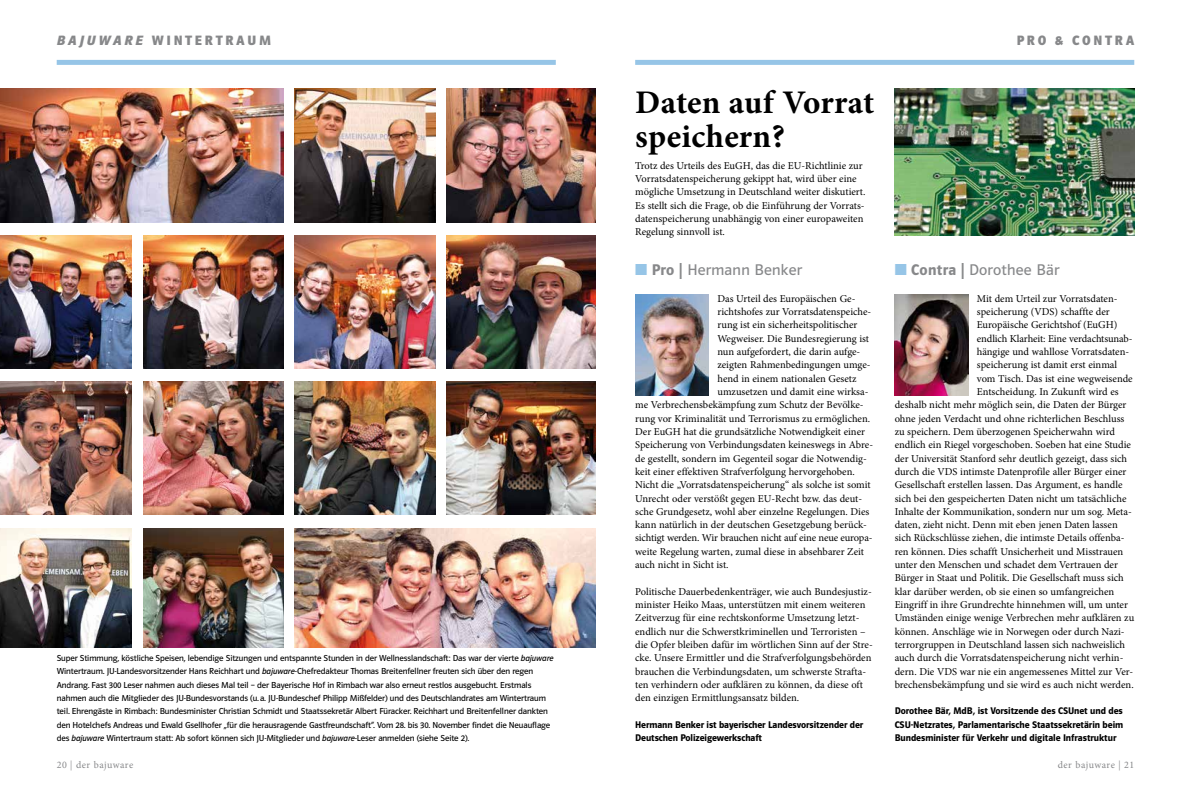
<style>
.page{position:relative;width:1191px;height:794px;background:#fff}
.page>*{position:absolute;margin:0;border:0;box-sizing:border-box;transform-origin:0 0}
.t1{font:700 33px/34px "Minion Pro";letter-spacing:.005em;color:#000}
.t2{font:16px "Polo 22 Buch";letter-spacing:.015em;color:#87888a}
.t3{font:700 14px "Polo 22";color:#87888a}
.t4{font:10.5px/13.3px "Minion Pro";color:#000}
.t5{font:600 10px/13.3px "Polo 22";letter-spacing:-.01em;color:#000}
.t6{font:10px "Minion Pro";letter-spacing:.045em;color:#87888a}
.t7{font:9px/13.3px "Polo 22 Buch";letter-spacing:-.01em;color:#000}
.s1{font-style:italic}
.s2{font-family:"Polo 22 Buch Kursiv"}
.s3{color:#96c5e7}
.s4{font-family:"Polo 22";font-weight:600}
.s5{font-family:"Univers";font-weight:700;font-stretch:condensed}
.s6{font-family:"Univers";font-weight:300;font-stretch:condensed}
</style>
<div class="page">
<div style="left:635px;top:60px;width:499px;height:5px;background:#96c5e7"></div>
<div style="left:57px;top:60px;width:499px;height:5px;background:#96c5e7"></div>
<img style="left:894px;top:89px;width:240px;height:146px">
<img style="left:894px;top:294px;width:74px;height:101px">
<img style="left:635px;top:294px;width:74px;height:101px">
<img style="left:0;top:89px;width:283px;height:133px">
<img style="left:0;top:235px;width:132px;height:133px">
<img style="left:0;top:382px;width:132px;height:133px">
<img style="left:0;top:528px;width:132px;height:120px">
<img style="left:143px;top:235px;width:140px;height:133px">
<img style="left:143px;top:382px;width:140px;height:133px">
<img style="left:143px;top:528px;width:140px;height:120px">
<img style="left:295px;top:89px;width:140px;height:133px">
<img style="left:295px;top:235px;width:140px;height:133px">
<img style="left:295px;top:382px;width:140px;height:133px">
<img style="left:295px;top:528px;width:300px;height:120px">
<img style="left:446px;top:89px;width:149px;height:133px">
<img style="left:446px;top:235px;width:149px;height:133px">
<img style="left:446px;top:382px;width:149px;height:133px">
<h3 class="t3" style="left:57px;top:32px;width:107px"><span class="s1">BAJUWARE</span> WINTERTRAUM</h3>
<h3 class="t3" style="left:1016px;top:32px;width:11px">PRO</h3>
<h3 class="t3" style="left:1055px;top:32px;width:29px">&amp; CONTRA</h3>
<p class="t7" style="left:57px;top:651px;width:498px">Super Stimmung, köstliche Speisen, lebendige Sitzungen und entspannte Stunden in der Wellnesslandschaft: Das war der vierte <span class="s2">bajuware </span>Wintertraum. JU-Landesvorsitzender Hans Reichhart und <span class="s2">bajuware</span>-Chefredakteur Thomas Breitenfellner freuten sich über den regen Andrang. Fast 300 Leser nahmen auch dieses Mal teil – der Bayerische Hof in Rimbach war also erneut restlos ausgebucht. Erstmals nahmen auch die Mitglieder des JU-Bundesvorstands (u.a. JU-Bundeschef Philipp Mißfelder) und des Deutschlandrates am Wintertraum teil. Ehrengäste in Rimbach: Bundesminister Christian Schmidt und Staatssekretär Albert Füracker. Reichhart und Breitenfellner dankten den Hotelchefs Andreas und Ewald Gsellhofer „für die herausragende Gastfreundschaft“. Vom 28. bis 30. November findet die Neuauflage des <span class="s2">bajuware</span> Wintertraum statt: Ab sofort können sich JU-Mitglieder und <span class="s2">bajuware</span>-Leser anmelden (siehe Seite 2).</p>
<h1 class="t1" style="left:635px;top:85px;width:241px">Daten auf Vorrat speichern?</h1>
<p class="t4" style="left:635px;top:159px;width:232px">Trotz des Urteils des EuGH, das die EU-Richtlinie zur Vorratsdatenspeicherung gekippt hat, wird über eine mögliche Umsetzung in Deutschland weiter diskutiert.<br>Es stellt sich die Frage, ob die Einführung der Vorrats&shy;datenspeicherung unabhängig von einer europaweiten Regelung sinnvoll ist.</p>
<h2 class="t2" style="left:635px;top:261px;width:168px"><span class="s3">■</span> <span class="s4">Pro</span> <span class="s5">|</span> Hermann Benker</h2>
<p class="t4" style="left:717px;top:292px;width:140px">Das Urteil des Europäischen Ge-</p>
<p class="t4" style="left:717px;top:305px;width:155px">richtshofes zur Vorratsdatenspeiche-</p>
<p class="t4" style="left:717px;top:318px;width:141px">rung ist ein sicherheitspolitischer</p>
<p class="t4" style="left:717px;top:332px;width:153px">Wegweiser. Die Bundesregierung ist</p>
<p class="t4" style="left:717px;top:345px;width:144px">nun aufgefordert, die darin aufge-</p>
<p class="t4" style="left:717px;top:358px;width:155px">zeigten Rahmenbedingungen umge-</p>
<p class="t4" style="left:717px;top:372px;width:141px">hend in einem nationalen Gesetz</p>
<p class="t4" style="left:717px;top:385px;width:153px">umzusetzen und damit eine wirksa-</p>
<p class="t4" style="left:635px;top:398px;width:230px">me Verbrechensbekämpfung zum Schutz der Bevölke-</p>
<p class="t4" style="left:635px;top:412px;width:236px">rung vor Kriminalität und Terrorismus zu ermöglichen.</p>
<p class="t4" style="left:635px;top:425px;width:231px">Der EuGH hat die grundsätzliche Notwendigkeit einer</p>
<p class="t4" style="left:635px;top:438px;width:239px">Speicherung von Verbindungsdaten keineswegs in Abre-</p>
<p class="t4" style="left:635px;top:451px;width:233px">de gestellt, sondern im Gegenteil sogar die Notwendig-</p>
<p class="t4" style="left:635px;top:465px;width:221px">keit einer effektiven Strafverfolgung hervorgehoben.</p>
<p class="t4" style="left:635px;top:478px;width:237px">Nicht die „Vorratsdatenspeicherung“ als solche ist somit</p>
<p class="t4" style="left:635px;top:491px;width:228px">Unrecht oder verstößt gegen EU-Recht bzw. das deut-</p>
<p class="t4" style="left:635px;top:505px;width:236px">sche Grundgesetz, wohl aber einzelne Regelungen. Dies</p>
<p class="t4" style="left:635px;top:518px;width:233px">kann natürlich in der deutschen Gesetzgebung berück-</p>
<p class="t4" style="left:635px;top:531px;width:238px">sichtigt werden. Wir brauchen nicht auf eine neue europa-</p>
<p class="t4" style="left:635px;top:545px;width:230px">weite Regelung warten, zumal diese in absehbarer Zeit</p>
<p class="t4" style="left:635px;top:558px;width:95px">auch nicht in Sicht ist.</p>
<p class="t4" style="left:635px;top:584px;width:239px">Politische Dauerbedenkenträger, wie auch Bundesjustiz&shy;minister Heiko Maas, unterstützen mit einem weiteren Zeitverzug für eine rechtskonforme Umsetzung letzt&shy;endlich nur die Schwerstkriminellen und Terroristen – die Opfer bleiben dafür im wörtlichen Sinn auf der Stre&shy;cke. Unsere Ermittler und die Strafverfolgungsbehörden brauchen die Verbindungsdaten, um schwerste Strafta&shy;ten verhindern oder aufklären zu können, da diese oft den einzigen Ermittlungsansatz bilden.</p>
<p class="t5" style="left:635px;top:717px;width:230px">Hermann Benker ist bayerischer Landesvorsitzender der<br>Deutschen Polizeigewerkschaft</p>
<h2 class="t2" style="left:894px;top:261px;width:166px"><span class="s3">■</span> <span class="s4">Contra</span> <span class="s5">|</span> Dorothee Bär</h2>
<p class="t4" style="left:977px;top:292px;width:141px">Mit dem Urteil zur Vorratsdaten-</p>
<p class="t4" style="left:977px;top:305px;width:134px">speicherung (VDS) schaffte der</p>
<p class="t4" style="left:977px;top:318px;width:142px">Europäische Gerichtshof (EuGH)</p>
<p class="t4" style="left:977px;top:332px;width:157px">endlich Klarheit: Eine verdachtsunab-</p>
<p class="t4" style="left:977px;top:345px;width:154px">hängige und wahllose Vorratsdaten-</p>
<p class="t4" style="left:977px;top:358px;width:142px">speicherung ist damit erst einmal</p>
<p class="t4" style="left:977px;top:372px;width:157px">vom Tisch. Das ist eine wegweisende</p>
<p class="t4" style="left:977px;top:385px;width:143px">Entscheidung. In Zukunft wird es</p>
<p class="t4" style="left:894px;top:398px;width:233px">deshalb nicht mehr möglich sein, die Daten der Bürger</p>
<p class="t4" style="left:894px;top:412px;width:231px">ohne jeden Verdacht und ohne richterlichen Beschluss</p>
<p class="t4" style="left:894px;top:425px;width:222px">zu speichern. Dem überzogenen Speicherwahn wird</p>
<p class="t4" style="left:894px;top:438px;width:238px">endlich ein Riegel vorgeschoben. Soeben hat eine Studie</p>
<p class="t4" style="left:894px;top:451px;width:234px">der Universität Stanford sehr deutlich gezeigt, dass sich</p>
<p class="t4" style="left:894px;top:465px;width:233px">durch die VDS intimste Datenprofile aller Bürger einer</p>
<p class="t4" style="left:894px;top:478px;width:229px">Gesellschaft erstellen lassen. Das Argument, es handle</p>
<p class="t4" style="left:894px;top:491px;width:233px">sich bei den gespeicherten Daten nicht um tatsächliche</p>
<p class="t4" style="left:894px;top:505px;width:239px">Inhalte der Kommunikation, sondern nur um sog. Meta-</p>
<p class="t4" style="left:894px;top:518px;width:225px">daten, zieht nicht. Denn mit eben jenen Daten lassen</p>
<p class="t4" style="left:894px;top:531px;width:231px">sich Rückschlüsse ziehen, die intimste Details offenba-</p>
<p class="t4" style="left:894px;top:545px;width:230px">ren können. Dies schafft Unsicherheit und Misstrauen</p>
<p class="t4" style="left:894px;top:558px;width:225px">unter den Menschen und schadet dem Vertrauen der</p>
<p class="t4" style="left:894px;top:571px;width:231px">Bürger in Staat und Politik. Die Gesellschaft muss sich</p>
<p class="t4" style="left:894px;top:584px;width:221px">klar darüber werden, ob sie einen so umfangreichen</p>
<p class="t4" style="left:894px;top:598px;width:235px">Eingriff in ihre Grundrechte hinnehmen will, um unter</p>
<p class="t4" style="left:894px;top:611px;width:241px">Umständen einige wenige Verbrechen mehr aufklären zu</p>
<p class="t4" style="left:894px;top:624px;width:231px">können. Anschläge wie in Norwegen oder durch Nazi-</p>
<p class="t4" style="left:894px;top:638px;width:232px">terrorgruppen in Deutschland lassen sich nachweislich</p>
<p class="t4" style="left:894px;top:651px;width:230px">auch durch die Vorratsdatenspeicherung nicht verhin-</p>
<p class="t4" style="left:894px;top:664px;width:240px">dern. Die VDS war nie ein angemessenes Mittel zur Ver-</p>
<p class="t4" style="left:894px;top:678px;width:241px">brechensbekämpfung und sie wird es auch nicht werden.</p>
<p class="t5" style="left:894px;top:704px;width:230px;text-align:justify">Dorothee Bär, MdB, ist Vorsitzende des CSUnet und des CSU-Netzrates, Parlamentarische Staatssekretärin beim Bundesminister für Verkehr und digitale Infrastruktur</p>
<p class="t6" style="left:57px;top:758px;width:78px">20 <span class="s6">|</span> der bajuware</p>
<p class="t6" style="left:1057px;top:758px;width:78px">der bajuware <span class="s6">|</span> 21</p>
</div>
